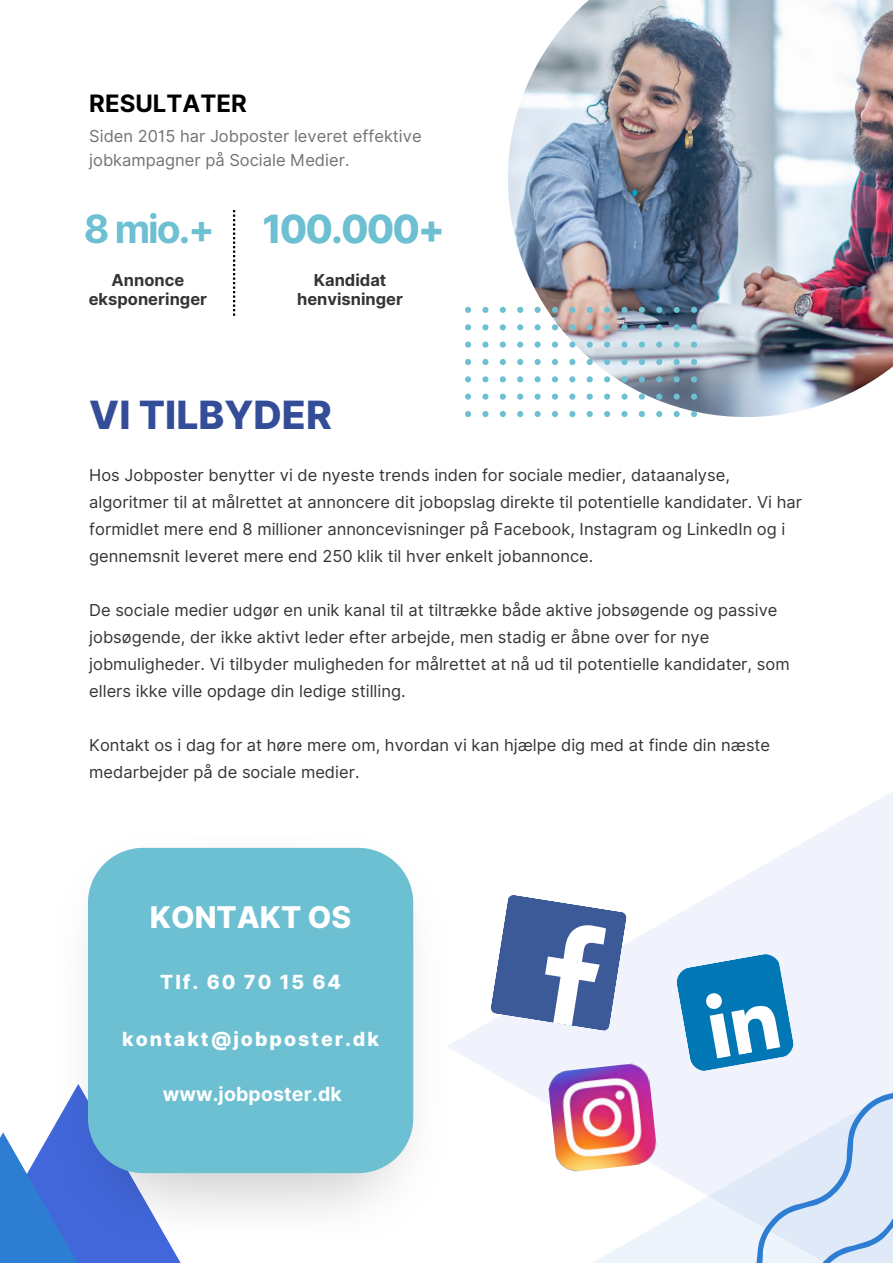
<style>
.page{position:relative;width:893px;height:1264px;background:#fff}
.page>*{position:absolute;margin:0;border:0;box-sizing:border-box;transform-origin:0 0}
.t1{font:800 39px "Inter";color:#344d98}
.t2{font:800 39px "Inter";letter-spacing:-.05em;color:#6dbfd2}
.t3{font:700 39px "Inter";color:#6dbfd2}
.t4{font:800 30px "Inter";color:#fff}
.t5{font:700 24px "Inter";color:#000}
.t6{font:800 19.5px "Inter";letter-spacing:.105em;color:#fff}
.t7{font:700 19.5px "Inter";letter-spacing:.005em;color:#fff}
.t8{font:16.5px/27px "Inter";color:#353537}
.t9{font:16.5px/24.8px "Inter";color:#737373}
.t10{font:700 16.5px "Inter";color:#353537}
</style>
<div class="page">
<img style="left:508px;top:0;width:384px;height:417px">
<svg style="left:691px;top:411px;width:6px;height:6px"></svg>
<svg style="left:673px;top:411px;width:6px;height:6px"></svg>
<svg style="left:656px;top:411px;width:6px;height:6px"></svg>
<div style="left:638px;top:411px;width:7px;height:6px;background:#6dbfd2;border-radius:50%"></div>
<svg style="left:621px;top:411px;width:6px;height:6px"></svg>
<svg style="left:604px;top:411px;width:6px;height:6px"></svg>
<svg style="left:586px;top:411px;width:6px;height:6px"></svg>
<svg style="left:691px;top:393px;width:6px;height:6px"></svg>
<svg style="left:673px;top:393px;width:6px;height:6px"></svg>
<svg style="left:656px;top:393px;width:6px;height:6px"></svg>
<svg style="left:638px;top:393px;width:7px;height:6px"></svg>
<svg style="left:621px;top:393px;width:6px;height:6px"></svg>
<svg style="left:604px;top:393px;width:6px;height:6px"></svg>
<svg style="left:586px;top:393px;width:6px;height:6px"></svg>
<svg style="left:691px;top:376px;width:6px;height:6px"></svg>
<svg style="left:673px;top:376px;width:6px;height:6px"></svg>
<svg style="left:656px;top:376px;width:6px;height:6px"></svg>
<div style="left:638px;top:376px;width:7px;height:6px;background:#6dbfd2;border-radius:50%"></div>
<svg style="left:621px;top:376px;width:6px;height:6px"></svg>
<svg style="left:604px;top:376px;width:6px;height:6px"></svg>
<svg style="left:586px;top:376px;width:6px;height:6px"></svg>
<svg style="left:691px;top:359px;width:6px;height:6px"></svg>
<svg style="left:673px;top:359px;width:6px;height:6px"></svg>
<svg style="left:656px;top:359px;width:6px;height:6px"></svg>
<div style="left:638px;top:359px;width:7px;height:6px;background:#6dbfd2;border-radius:50%"></div>
<svg style="left:621px;top:359px;width:6px;height:6px"></svg>
<svg style="left:604px;top:359px;width:6px;height:6px"></svg>
<svg style="left:586px;top:359px;width:6px;height:6px"></svg>
<svg style="left:691px;top:341px;width:6px;height:6px"></svg>
<svg style="left:673px;top:341px;width:6px;height:6px"></svg>
<svg style="left:656px;top:341px;width:6px;height:6px"></svg>
<div style="left:638px;top:341px;width:7px;height:6px;background:#6dbfd2;border-radius:50%"></div>
<svg style="left:621px;top:341px;width:6px;height:6px"></svg>
<svg style="left:604px;top:341px;width:6px;height:6px"></svg>
<svg style="left:586px;top:341px;width:6px;height:6px"></svg>
<svg style="left:691px;top:324px;width:6px;height:6px"></svg>
<svg style="left:673px;top:324px;width:6px;height:6px"></svg>
<svg style="left:656px;top:324px;width:6px;height:6px"></svg>
<div style="left:638px;top:324px;width:7px;height:6px;background:#6dbfd2;border-radius:50%"></div>
<svg style="left:621px;top:324px;width:6px;height:6px"></svg>
<svg style="left:604px;top:324px;width:6px;height:6px"></svg>
<svg style="left:586px;top:324px;width:6px;height:6px"></svg>
<svg style="left:691px;top:307px;width:6px;height:6px"></svg>
<svg style="left:673px;top:307px;width:6px;height:6px"></svg>
<svg style="left:656px;top:307px;width:6px;height:6px"></svg>
<div style="left:638px;top:307px;width:7px;height:6px;background:#6dbfd2;border-radius:50%"></div>
<svg style="left:621px;top:307px;width:6px;height:6px"></svg>
<svg style="left:604px;top:307px;width:6px;height:6px"></svg>
<svg style="left:586px;top:307px;width:6px;height:6px"></svg>
<svg style="left:569px;top:411px;width:6px;height:6px"></svg>
<svg style="left:552px;top:411px;width:6px;height:6px"></svg>
<svg style="left:534px;top:411px;width:6px;height:6px"></svg>
<svg style="left:517px;top:411px;width:6px;height:6px"></svg>
<div style="left:499px;top:411px;width:7px;height:6px;background:#6dbfd2;border-radius:50%"></div>
<svg style="left:482px;top:411px;width:6px;height:6px"></svg>
<svg style="left:465px;top:411px;width:6px;height:6px"></svg>
<svg style="left:569px;top:393px;width:6px;height:6px"></svg>
<svg style="left:552px;top:393px;width:6px;height:6px"></svg>
<svg style="left:534px;top:393px;width:6px;height:6px"></svg>
<svg style="left:517px;top:393px;width:6px;height:6px"></svg>
<div style="left:499px;top:393px;width:7px;height:6px;background:#6dbfd2;border-radius:50%"></div>
<svg style="left:482px;top:393px;width:6px;height:6px"></svg>
<svg style="left:465px;top:393px;width:6px;height:6px"></svg>
<svg style="left:569px;top:376px;width:6px;height:6px"></svg>
<svg style="left:552px;top:376px;width:6px;height:6px"></svg>
<svg style="left:534px;top:376px;width:6px;height:6px"></svg>
<svg style="left:517px;top:376px;width:6px;height:6px"></svg>
<div style="left:499px;top:376px;width:7px;height:6px;background:#6dbfd2;border-radius:50%"></div>
<svg style="left:482px;top:376px;width:6px;height:6px"></svg>
<svg style="left:465px;top:376px;width:6px;height:6px"></svg>
<svg style="left:569px;top:359px;width:6px;height:6px"></svg>
<svg style="left:552px;top:359px;width:6px;height:6px"></svg>
<svg style="left:534px;top:359px;width:6px;height:6px"></svg>
<svg style="left:517px;top:359px;width:6px;height:6px"></svg>
<div style="left:499px;top:359px;width:7px;height:6px;background:#6dbfd2;border-radius:50%"></div>
<svg style="left:482px;top:359px;width:6px;height:6px"></svg>
<svg style="left:465px;top:359px;width:6px;height:6px"></svg>
<svg style="left:569px;top:341px;width:6px;height:6px"></svg>
<svg style="left:552px;top:341px;width:6px;height:6px"></svg>
<svg style="left:534px;top:341px;width:6px;height:6px"></svg>
<svg style="left:517px;top:341px;width:6px;height:6px"></svg>
<div style="left:499px;top:341px;width:7px;height:6px;background:#6dbfd2;border-radius:50%"></div>
<svg style="left:482px;top:341px;width:6px;height:6px"></svg>
<svg style="left:465px;top:341px;width:6px;height:6px"></svg>
<svg style="left:569px;top:324px;width:6px;height:6px"></svg>
<svg style="left:552px;top:324px;width:6px;height:6px"></svg>
<svg style="left:534px;top:324px;width:6px;height:6px"></svg>
<svg style="left:517px;top:324px;width:6px;height:6px"></svg>
<div style="left:499px;top:324px;width:7px;height:6px;background:#6dbfd2;border-radius:50%"></div>
<svg style="left:482px;top:324px;width:6px;height:6px"></svg>
<svg style="left:465px;top:324px;width:6px;height:6px"></svg>
<svg style="left:569px;top:307px;width:6px;height:6px"></svg>
<svg style="left:552px;top:307px;width:6px;height:6px"></svg>
<svg style="left:534px;top:307px;width:6px;height:6px"></svg>
<svg style="left:517px;top:307px;width:6px;height:6px"></svg>
<div style="left:499px;top:307px;width:7px;height:6px;background:#6dbfd2;border-radius:50%"></div>
<svg style="left:482px;top:307px;width:6px;height:6px"></svg>
<svg style="left:465px;top:307px;width:6px;height:6px"></svg>
<svg style="left:233px;top:210px;width:2px;height:106px"></svg>
<svg style="left:51px;top:1125px;width:129px;height:137px"></svg>
<svg style="left:0;top:1132px;width:137px;height:130px;background:#4b84d9"></svg>
<div style="left:446px;top:656px;width:446px;height:606px;background:linear-gradient(to bottom,#fefeff,#fdfdff)"></div>
<div style="left:587px;top:875px;width:305px;height:387px;background:linear-gradient(to right,#f9fafe,#edf1fb)"></div>
<svg style="left:489px;top:894px;width:138px;height:137px"></svg>
<img style="left:547px;top:1061px;width:111px;height:112px">
<img style="left:55px;top:898px;width:359px;height:342px">
<div style="left:88px;top:847px;width:325px;height:326px;background:#6dbfd2"></div>
<svg style="left:674px;top:951px;width:218px;height:311px"></svg>
<p class="t5" style="left:89px;top:89px;width:159px">RESULTATER</p>
<p class="t9" style="left:89px;top:123px;width:334px">Siden 2015 har Jobposter leveret effektive jobkampagner på Sociale Medier.</p>
<p class="t3" style="left:84px;top:205px;width:132px">8 mio.+</p>
<p class="t10" style="left:112px;top:270px;width:74px">Annonce</p>
<p class="t10" style="left:89px;top:289px;width:120px">eksponeringer</p>
<p class="t2" style="left:262px;top:205px;width:184px">100.000+</p>
<p class="t10" style="left:314px;top:270px;width:74px">Kandidat</p>
<p class="t10" style="left:297px;top:289px;width:108px">henvisninger</p>
<p class="t1" style="left:89px;top:391px;width:244px">VI TILBYDER</p>
<p class="t8" style="left:89px;top:461px;width:714px">Hos Jobposter benytter vi de nyeste trends inden for sociale medier, dataanalyse, algoritmer til at målrettet at annoncere dit jobopslag direkte til potentielle kandidater. Vi har formidlet mere end 8 millioner annoncevisninger på Facebook, Instagram og LinkedIn og i gennemsnit leveret mere end 250 klik til hver enkelt jobannonce.</p>
<p class="t8" style="left:89px;top:596px;width:701px">De sociale medier udgør en unik kanal til at tiltrække både aktive jobsøgende og passive jobsøgende, der ikke aktivt leder efter arbejde, men stadig er åbne over for nye jobmuligheder. Vi tilbyder muligheden for målrettet at nå ud til potentielle kandidater, som ellers ikke ville opdage din ledige stilling.</p>
<p class="t8" style="left:89px;top:731px;width:682px">Kontakt os i dag for at høre mere om, hvordan vi kan hjælpe dig med at finde din næste medarbejder på de sociale medier.</p>
<p class="t4" style="left:150px;top:898px;width:203px">KONTAKT OS</p>
<p class="t6" style="left:160px;top:970px;width:182px">Tlf. 60 70 15 64</p>
<p class="t6" style="left:122px;top:1026px;width:258px">kontakt@jobposter.dk</p>
<p class="t7" style="left:163px;top:1082px;width:181px">www.jobposter.dk</p>
</div>
